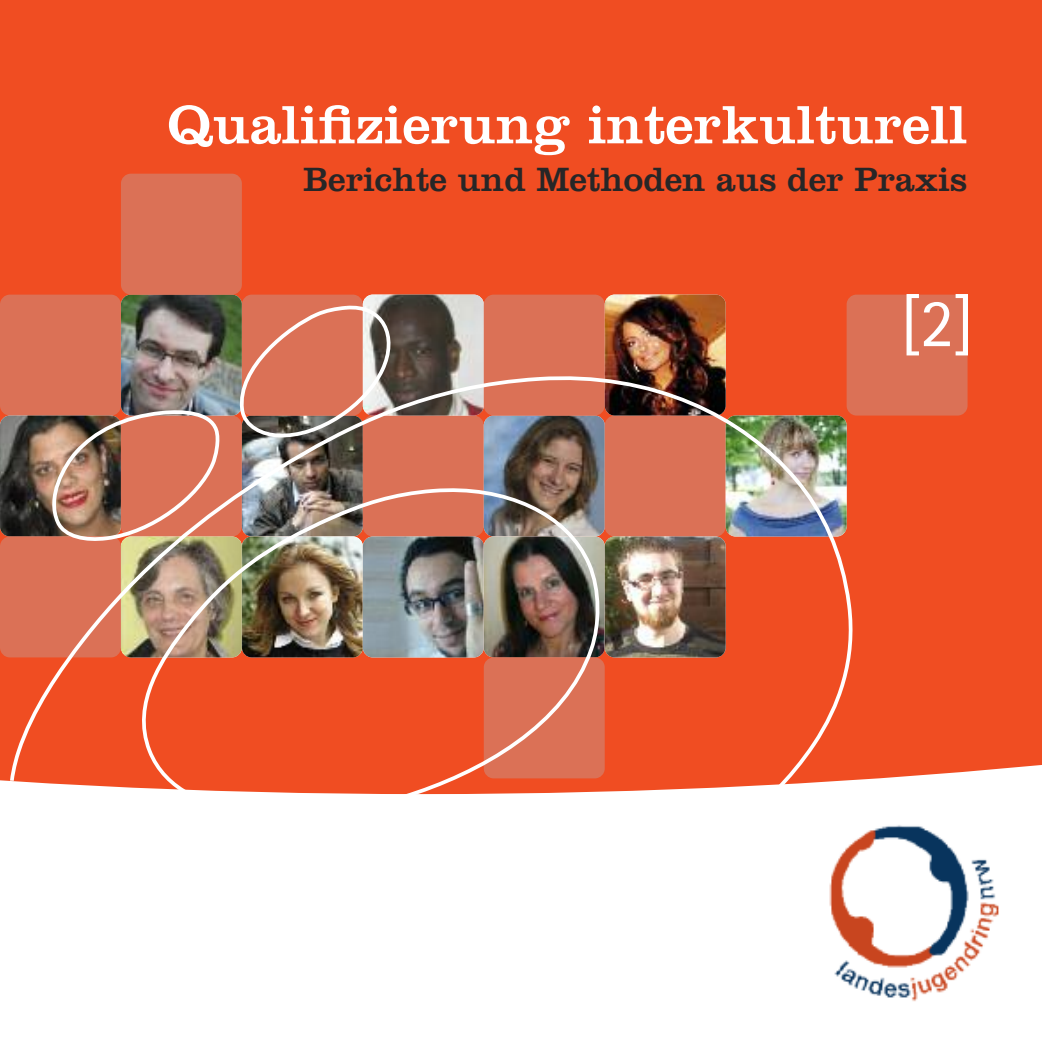
<style>
.page{position:relative;width:1042px;height:1042px;background:#fff}
.page>*{position:absolute;margin:0;border:0;box-sizing:border-box;transform-origin:0 0}
.t1{font:68.42px "Rotis Sans Serif Std";color:#fff}
.t2{font:56px "Clarendon LT Std";color:#fff}
.t3{font:35px "Clarendon LT Std";color:#272627}
</style>
<div class="page">
<div style="left:0;top:0;width:1042px;height:781px;background:#f04d22"></div>
<div style="left:0;top:295px;width:121px;height:120px;background:#db7156;border-radius:10px"></div>
<img style="left:121px;top:295px;width:121px;height:120px;border-radius:10px">
<div style="left:121px;top:174px;width:121px;height:121px;background:#db7156;border-radius:10px"></div>
<div style="left:242px;top:295px;width:121px;height:120px;background:#db7156;border-radius:10px"></div>
<img style="left:363px;top:295px;width:121px;height:120px;border-radius:10px">
<div style="left:484px;top:295px;width:121px;height:120px;background:#db7156;border-radius:10px"></div>
<img style="left:605px;top:295px;width:120px;height:120px;border-radius:10px">
<div style="left:846px;top:295px;width:121px;height:120px;background:#db7156;border-radius:10px"></div>
<img style="left:2px;top:371px;width:858px;height:424px">
<svg style="left:237px;top:306px;width:161px;height:132px"></svg>
<img style="left:41px;top:409px;width:183px;height:136px">
<img style="left:829px;top:825px;width:170px;height:177px">
<h2 class="t2" style="left:166px;top:106px;width:803px">Qualifizierung interkulturell</h2>
<p class="t3" style="left:303px;top:167px;width:666px">Berichte und Methoden aus der Praxis</p>
<h1 class="t1" style="left:900px;top:299px;width:76px">[2]</h1>
</div>
